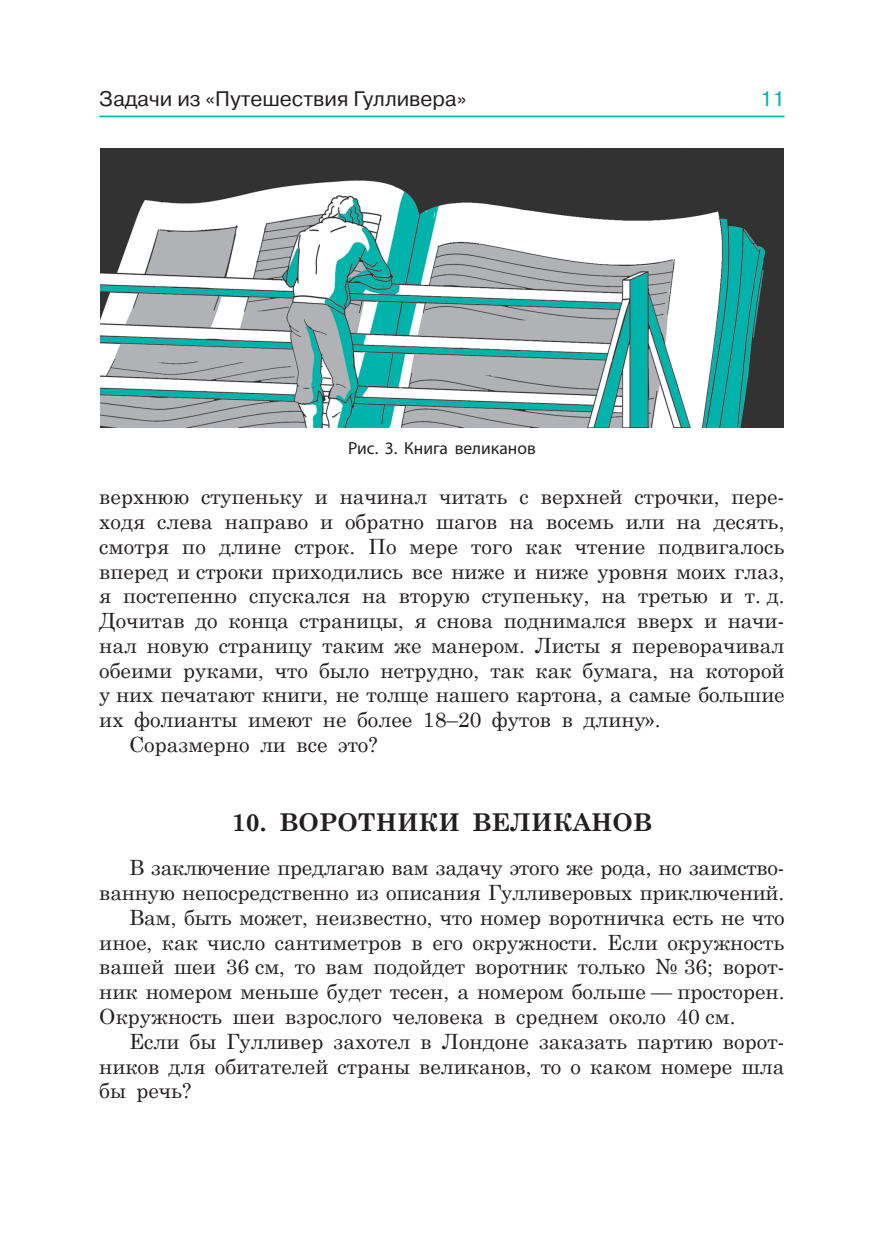
<style>
.page{position:relative;width:869px;height:1241px;background:#fff}
.page>*{position:absolute;margin:0;border:0;box-sizing:border-box;transform-origin:0 0}
.t1{font:700 24.5px "Century Schoolbook";color:#231f20}
.t2{font:21px "Century Schoolbook";color:#231f20}
.t3{font:21px "Pragmatica C";color:#231f20}
.t4{font:21px "Pragmatica C";color:#01b4ab}
.t5{font:17.5px "Myriad Pro";color:#231f20}
</style>
<div class="page">
<hr style="left:99px;top:116px;width:685px;height:1px;background:#01b4ab">
<img style="left:100px;top:149px;width:683px;height:279px">
<p class="t3" style="left:99px;top:87px;width:368px">Задачи из «Путешествия Гулливера»</p>
<p class="t4" style="left:759px;top:87px;width:26px">11</p>
<p class="t5" style="left:348px;top:437px;width:189px">Рис. 3. Книга великанов</p>
<p class="t2" style="left:99px;top:479px;width:686px">верхнюю ступеньку и начинал читать с верхней строчки, пере-</p>
<p class="t2" style="left:99px;top:503px;width:686px">ходя слева направо и обратно шагов на восемь или на десять,</p>
<p class="t2" style="left:99px;top:528px;width:686px">смотря по длине строк. По мере того как чтение подвигалось</p>
<p class="t2" style="left:99px;top:553px;width:686px">вперед и строки приходились все ниже и ниже уровня моих глаз,</p>
<p class="t2" style="left:99px;top:578px;width:683px">я постепенно спускался на вторую ступеньку, на третью и т. д.</p>
<p class="t2" style="left:99px;top:603px;width:686px">Дочитав до конца страницы, я снова поднимался вверх и начи-</p>
<p class="t2" style="left:99px;top:627px;width:686px">нал новую страницу таким же манером. Листы я переворачивал</p>
<p class="t2" style="left:99px;top:652px;width:686px">обеими руками, что было нетрудно, так как бумага, на которой</p>
<p class="t2" style="left:99px;top:677px;width:686px">у них печатают книги, не толще нашего картона, а самые большие</p>
<p class="t2" style="left:99px;top:702px;width:559px">их фолианты имеют не более 18–20 футов в длину».</p>
<p class="t2" style="left:129px;top:726px;width:250px">Соразмерно ли все это?</p>
<p class="t1" style="left:232px;top:802px;width:421px">10. ВОРОТНИКИ ВЕЛИКАНОВ</p>
<p class="t2" style="left:129px;top:850px;width:656px">В заключение предлагаю вам задачу этого же рода, но заимство-</p>
<p class="t2" style="left:99px;top:874px;width:682px">ванную непосредственно из описания Гулливеровых приключений.</p>
<p class="t2" style="left:129px;top:899px;width:657px">Вам, быть может, неизвестно, что номер воротничка есть не что</p>
<p class="t2" style="left:99px;top:924px;width:686px">иное, как число сантиметров в его окружности. Если окружность</p>
<p class="t2" style="left:99px;top:949px;width:686px">вашей шеи 36 см, то вам подойдет воротник только № 36; ворот-</p>
<p class="t2" style="left:99px;top:973px;width:683px">ник номером меньше будет тесен, а номером больше — просторен.</p>
<p class="t2" style="left:99px;top:998px;width:634px">Окружность шеи взрослого человека в среднем около 40 см.</p>
<p class="t2" style="left:129px;top:1023px;width:656px">Если бы Гулливер захотел в Лондоне заказать партию ворот-</p>
<p class="t2" style="left:99px;top:1048px;width:686px">ников для обитателей страны великанов, то о каком номере шла</p>
<p class="t2" style="left:99px;top:1072px;width:94px">бы речь?</p>
</div>
